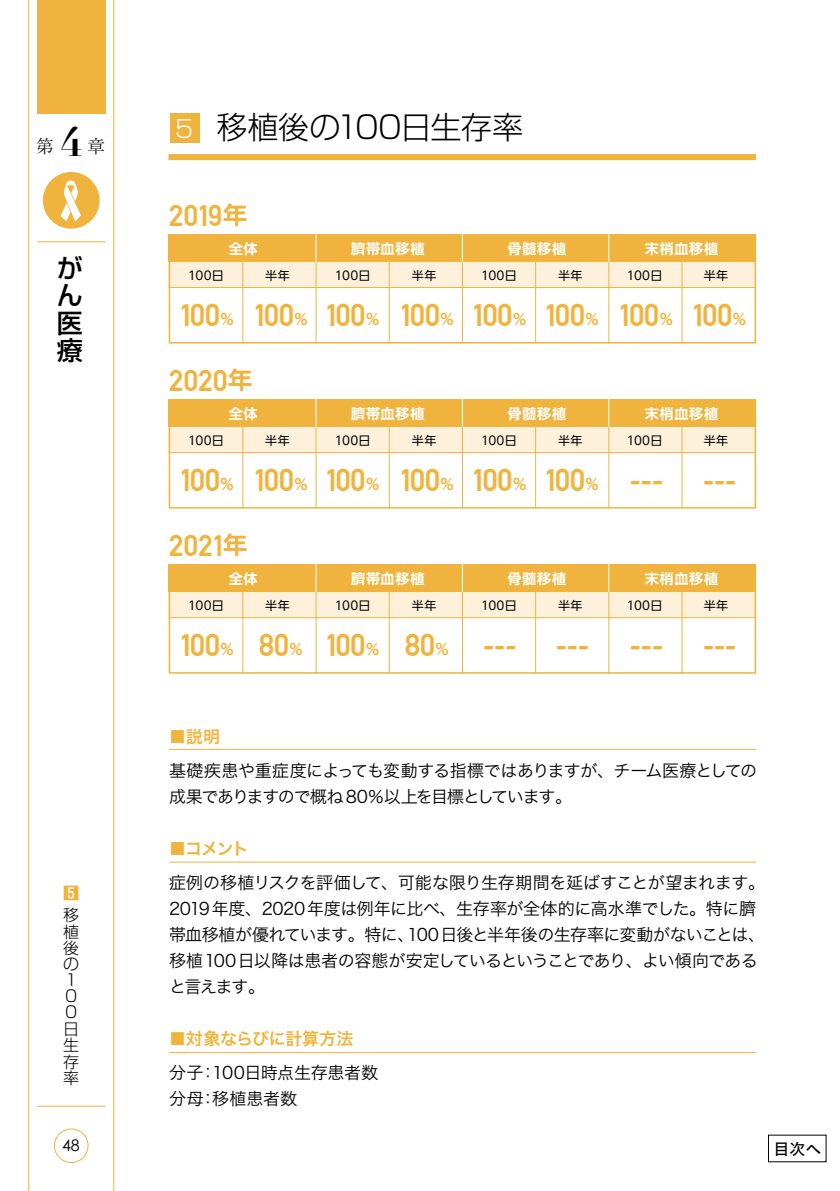
<style>
.page{position:relative;width:840px;height:1191px;background:#fff}
.page>*{position:absolute;margin:0;border:0;box-sizing:border-box;transform-origin:0 0}
.t1{font:700 40px "Didot";color:#000}
.t2{font:300 31.2px "Shin Go Pr 6 N";letter-spacing:-.02em;color:#000}
.t3{font:31px "Alte DIN1451 Mittelschriftgepraegt";letter-spacing:-.005em;color:#f0b43e}
.t4{font:30.6px "Alte DIN1451 Mittelschriftgepraegt";color:#f0b43e;scale:.9 1}
.t5{font:29.6px "Alte DIN1451 Mittelschriftgepraegt";letter-spacing:.01em;color:#f0b43e}
.t6{font:500 26px/27.2px "Shin Go Pr 6 N";color:#000;text-align:justify}
.t7{font:300 18px "Ryumin Pr 6 N";color:#000}
.t8{font:17px/26px "Hira Kaku Std N W3";letter-spacing:-.03em;color:#000}
.t9{font:17px/26px "Hira Kaku Std N W3";letter-spacing:-.055em;color:#000}
.t10{font:17px/26px "Hira Kaku Std N W3";letter-spacing:-.01em;color:#000}
.t11{font:17px "Hira Kaku Std N W6";letter-spacing:-.015em;color:#f0b43e}
.t12{font:300 16px/16.2px "Shin Go Pr 6 N";color:#000}
.t13{font:16px "Hiragino UD Sans Std W5";color:#000}
.t14{font:16px "Century Gothic";color:#000}
.t15{font:500 16px "Shin Go Pr 6 N";color:#f0b43e}
.t16{font:700 14px "UD Shin Go NT Pro De";letter-spacing:.05em;color:#fff}
.t17{font:12px "UD Shin Go Pro";letter-spacing:.02em;color:#000}
.s1{font-size:24px;color:#fff}
.s2{font-family:"UD Shin Go NT Pro De";font-weight:700;font-size:24px}
.s3{font-family:"UD Shin Go NT Pro De";font-weight:700;font-size:15.2px}
.s4{font-size:30.6px}
</style>
<div class="page">
<div style="left:168px;top:154px;width:587px;height:6px;background:#f0b43e"></div>
<div style="left:170px;top:113px;width:29px;height:30px;background:#f0b43e"></div>
<hr style="left:28px;top:0;width:1px;height:1191px;background:#f0b43e">
<hr style="left:113px;top:0;width:1px;height:1191px;background:#f0b43e">
<hr style="left:37px;top:241px;width:68px;height:1px;background:#f0b43e">
<hr style="left:37px;top:1105px;width:68px;height:1px;background:#f0b43e">
<div style="left:54px;top:1128px;width:34px;height:35px;border:1px solid #f0b43e;border-radius:50%"></div>
<div style="left:37px;top:0;width:68px;height:114px;background:#f0b43e"></div>
<div style="left:43px;top:172px;width:57px;height:57px;background:#f0b43e;border-radius:50%"></div>
<svg style="left:61px;top:180px;width:20px;height:41px"></svg>
<hr style="left:169px;top:749px;width:586px;height:1px;background:#f0b43e">
<hr style="left:169px;top:861px;width:586px;height:1px;background:#f0b43e">
<hr style="left:169px;top:1052px;width:586px;height:1px;background:#f0b43e">
<svg style="left:169px;top:262px;width:586px;height:81px"></svg>
<div style="left:169px;top:234px;width:586px;height:28px;background:#f0b43e"></div>
<hr style="left:169px;top:287px;width:585px;height:1px;background:#f0b43e">
<hr style="left:608px;top:251px;width:1px;height:92px;background:#f0b43e">
<hr style="left:461px;top:251px;width:1px;height:92px;background:#f0b43e">
<hr style="left:315px;top:251px;width:1px;height:92px;background:#f0b43e">
<hr style="left:242px;top:251px;width:1px;height:92px;background:#f0b43e">
<hr style="left:388px;top:251px;width:1px;height:92px;background:#f0b43e">
<hr style="left:535px;top:251px;width:1px;height:92px;background:#f0b43e">
<hr style="left:681px;top:251px;width:1px;height:92px;background:#f0b43e">
<hr style="left:461px;top:231px;width:1px;height:31px;background:#fff">
<hr style="left:608px;top:231px;width:1px;height:31px;background:#fff">
<hr style="left:315px;top:231px;width:1px;height:31px;background:#fff">
<svg style="left:169px;top:427px;width:586px;height:81px"></svg>
<div style="left:169px;top:399px;width:586px;height:28px;background:#f0b43e"></div>
<hr style="left:169px;top:452px;width:585px;height:1px;background:#f0b43e">
<hr style="left:608px;top:416px;width:1px;height:92px;background:#f0b43e">
<hr style="left:461px;top:416px;width:1px;height:92px;background:#f0b43e">
<hr style="left:315px;top:416px;width:1px;height:92px;background:#f0b43e">
<hr style="left:242px;top:416px;width:1px;height:92px;background:#f0b43e">
<hr style="left:388px;top:416px;width:1px;height:92px;background:#f0b43e">
<hr style="left:535px;top:416px;width:1px;height:92px;background:#f0b43e">
<hr style="left:681px;top:416px;width:1px;height:92px;background:#f0b43e">
<hr style="left:461px;top:396px;width:1px;height:31px;background:#fff">
<hr style="left:608px;top:396px;width:1px;height:31px;background:#fff">
<hr style="left:315px;top:396px;width:1px;height:31px;background:#fff">
<svg style="left:169px;top:592px;width:586px;height:81px"></svg>
<div style="left:169px;top:564px;width:586px;height:28px;background:#f0b43e"></div>
<hr style="left:169px;top:617px;width:585px;height:1px;background:#f0b43e">
<hr style="left:608px;top:581px;width:1px;height:92px;background:#f0b43e">
<hr style="left:461px;top:581px;width:1px;height:92px;background:#f0b43e">
<hr style="left:315px;top:581px;width:1px;height:92px;background:#f0b43e">
<hr style="left:242px;top:581px;width:1px;height:92px;background:#f0b43e">
<hr style="left:388px;top:581px;width:1px;height:92px;background:#f0b43e">
<hr style="left:535px;top:581px;width:1px;height:92px;background:#f0b43e">
<hr style="left:681px;top:581px;width:1px;height:92px;background:#f0b43e">
<hr style="left:461px;top:561px;width:1px;height:31px;background:#fff">
<hr style="left:608px;top:561px;width:1px;height:31px;background:#fff">
<hr style="left:315px;top:561px;width:1px;height:31px;background:#fff">
<p class="t7" style="left:36px;top:132px;width:19px">第</p>
<h1 class="t1" style="left:60px;top:117px;width:24px">4</h1>
<p class="t7" style="left:87px;top:132px;width:19px">章</p>
<h3 class="t6" style="left:57px;top:253px;width:27px">がん医療</h3>
<p class="t15" style="left:63px;top:879px;width:17px">5</p>
<p class="t12" style="left:63px;top:905px;width:17px">移植後の<br>1<br>0<br>0日生存率</p>
<h2 class="t2" style="left:175px;top:102px;width:349px"><span class="s1">5</span> 移植後の100日生存率</h2>
<h3 class="t5" style="left:169px;top:197px;width:80px">2019<span class="s2">年</span></h3>
<p class="t16" style="left:228px;top:237px;width:31px">全体</p>
<p class="t16" style="left:351px;top:237px;width:75px">臍帯血移植</p>
<p class="t16" style="left:507px;top:237px;width:60px">骨髄移植</p>
<p class="t16" style="left:644px;top:237px;width:75px">末梢血移植</p>
<p class="t17" style="left:188px;top:265px;width:37px">100日</p>
<p class="t17" style="left:265px;top:265px;width:26px">半年</p>
<p class="t17" style="left:334px;top:265px;width:37px">100日</p>
<p class="t17" style="left:411px;top:265px;width:26px">半年</p>
<p class="t17" style="left:480px;top:265px;width:37px">100日</p>
<p class="t17" style="left:557px;top:265px;width:26px">半年</p>
<p class="t17" style="left:626px;top:265px;width:37px">100日</p>
<p class="t17" style="left:703px;top:265px;width:26px">半年</p>
<h3 class="t3" style="left:180px;top:296px;width:568px">100<span class="s3">％</span> 100<span class="s3">％</span> 100<span class="s3">％</span> 100<span class="s3">％</span> 100<span class="s3">％</span> 100<span class="s3">％</span> 100<span class="s3">％</span> 100<span class="s3">％</span></h3>
<h3 class="t5" style="left:169px;top:362px;width:85px">2020<span class="s2">年</span></h3>
<p class="t16" style="left:228px;top:402px;width:31px">全体</p>
<p class="t16" style="left:351px;top:402px;width:75px">臍帯血移植</p>
<p class="t16" style="left:507px;top:402px;width:60px">骨髄移植</p>
<p class="t16" style="left:644px;top:402px;width:75px">末梢血移植</p>
<p class="t17" style="left:188px;top:430px;width:37px">100日</p>
<p class="t17" style="left:265px;top:430px;width:26px">半年</p>
<p class="t17" style="left:334px;top:430px;width:37px">100日</p>
<p class="t17" style="left:411px;top:430px;width:26px">半年</p>
<p class="t17" style="left:480px;top:430px;width:37px">100日</p>
<p class="t17" style="left:557px;top:430px;width:26px">半年</p>
<p class="t17" style="left:626px;top:430px;width:37px">100日</p>
<p class="t17" style="left:703px;top:430px;width:26px">半年</p>
<h3 class="t3" style="left:180px;top:461px;width:484px">100<span class="s3">％</span> 100<span class="s3">％</span> 100<span class="s3">％</span> 100<span class="s3">％</span> 100<span class="s3">％</span> 100<span class="s3">％</span> <span class="s4">---</span></h3>
<h3 class="t4" style="left:702px;top:462px;width:38px">---</h3>
<h3 class="t5" style="left:169px;top:527px;width:80px">2021<span class="s2">年</span></h3>
<p class="t16" style="left:228px;top:567px;width:31px">全体</p>
<p class="t16" style="left:351px;top:567px;width:75px">臍帯血移植</p>
<p class="t16" style="left:507px;top:567px;width:60px">骨髄移植</p>
<p class="t16" style="left:644px;top:567px;width:75px">末梢血移植</p>
<p class="t17" style="left:188px;top:595px;width:37px">100日</p>
<p class="t17" style="left:265px;top:595px;width:26px">半年</p>
<p class="t17" style="left:334px;top:595px;width:37px">100日</p>
<p class="t17" style="left:411px;top:595px;width:26px">半年</p>
<p class="t17" style="left:480px;top:595px;width:37px">100日</p>
<p class="t17" style="left:557px;top:595px;width:26px">半年</p>
<p class="t17" style="left:626px;top:595px;width:37px">100日</p>
<p class="t17" style="left:703px;top:595px;width:26px">半年</p>
<h3 class="t3" style="left:180px;top:626px;width:337px">100<span class="s3">％</span> 80<span class="s3">％</span> 100<span class="s3">％</span> 80<span class="s3">％</span> <span class="s4">---</span></h3>
<h3 class="t4" style="left:555px;top:627px;width:38px">---</h3>
<h3 class="t4" style="left:629px;top:627px;width:38px">---</h3>
<h3 class="t4" style="left:702px;top:627px;width:38px">---</h3>
<p class="t11" style="left:169px;top:723px;width:53px">■説明</p>
<p class="t9" style="left:169px;top:757px;width:589px">基礎疾患や重症度によっても変動する指標ではありますが、チーム医療としての成果でありますので概ね 80％以上を目標としています。</p>
<p class="t11" style="left:169px;top:835px;width:81px">■コメント</p>
<p class="t8" style="left:169px;top:869px;width:597px">症例の移植リスクを評価して、可能な限り生存期間を延ばすことが望まれます。2019年度、2020年度は例年に比べ、生存率が全体的に高水準でした。特に臍帯血移植が優れています。特に、100日後と半年後の生存率に変動がないことは、移植100日以降は患者の容態が安定しているということであり、よい傾向であると言えます。</p>
<p class="t11" style="left:169px;top:1025px;width:186px">■対象ならびに計算方法</p>
<p class="t10" style="left:169px;top:1059px;width:210px">分子：100日時点生存患者数分母：移植患者数</p>
<p class="t14" style="left:62px;top:1135px;width:19px">48</p>
<p class="t13" style="left:773px;top:1136px;width:49px">目次へ</p>
</div>
